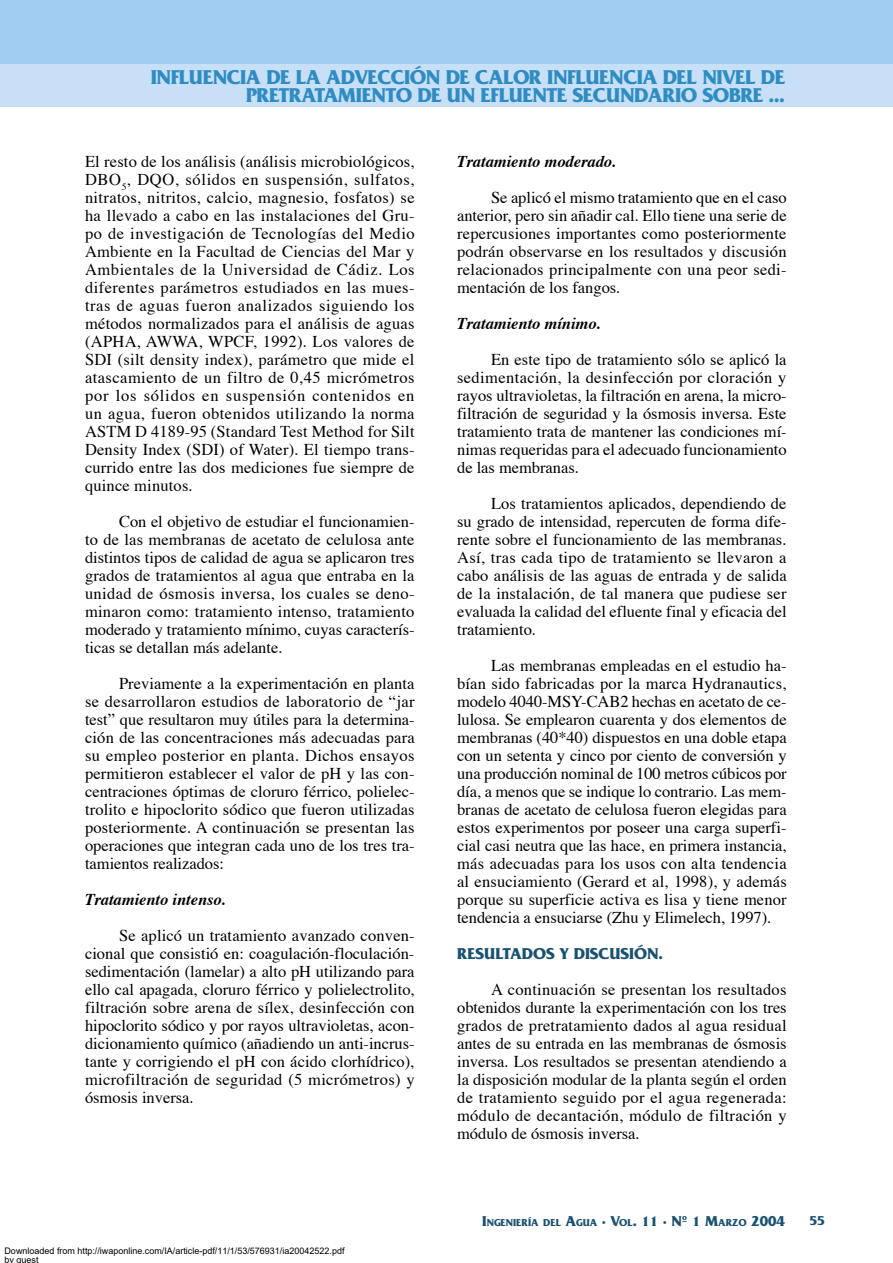
<style>
.page{position:relative;width:893px;height:1263px;background:#fff}
.page>*{position:absolute;margin:0;border:0;box-sizing:border-box;transform-origin:0 0}
.t1{font:700 21px/18px "Friz Quadrata";letter-spacing:-.025em;color:#2f8cc2;text-align:right}
.t2{font:16.5px/18px "Times";color:#000;text-align:justify}
.t3{font:italic 700 16.5px "Times";color:#000}
.t4{font:700 16.5px "Friz Quadrata";color:#195172}
.t5{font:700 13.5px "Friz Quadrata";color:#195172}
.t6{font:700 10.5px "Friz Quadrata";color:#195172}
.t7{font:9px/9px "Arial";color:#000}
.s1{font-size:15px}
</style>
<div class="page">
<div style="left:0;top:0;width:893px;height:106px;background:#c8e0f7"></div>
<div style="left:0;top:0;width:893px;height:64px;background:#a1cdf2"></div>
<p class="t1" style="left:151px;top:68px;width:636px">INFLUENCIA DE LA ADVECCIÓN DE CALOR INFLUENCIA DEL NIVEL DE<br>PRETRATAMIENTO DE UN EFLUENTE SECUNDARIO SOBRE ...</p>
<p class="t2" style="left:85px;top:153px;width:331px">El resto de los análisis (análisis microbiológicos, DBO<sub>5</sub>, DQO, sólidos en suspensión, sulfatos, nitratos, nitritos, calcio, magnesio, fosfatos) se ha llevado a cabo en las instalaciones del Gru&shy;po de investigación de Tecnologías del Medio Ambiente en la Facultad de Ciencias del Mar y Ambientales de la Universidad de Cádiz. Los diferentes parámetros estudiados en las mues&shy;tras de aguas fueron analizados siguiendo los métodos normalizados para el análisis de aguas (APHA, AWWA, WPCF, 1992). Los valores de SDI (silt density index), parámetro que mide el atascamiento de un filtro de 0,45 micrómetros por los sólidos en suspensión contenidos en un agua, fueron obtenidos utilizando la norma ASTM D 4189-95 (Standard Test Method for Silt Density Index (SDI) of Water). El tiempo trans&shy;currido entre las dos mediciones fue siempre de quince minutos.</p>
<p class="t2" style="left:85px;top:513px;width:331px;text-indent:34px">Con el objetivo de estudiar el funcionamien&shy;to de las membranas de acetato de celulosa ante distintos tipos de calidad de agua se aplicaron tres grados de tratamientos al agua que entraba en la unidad de ósmosis inversa, los cuales se deno&shy;minaron como: tratamiento intenso, tratamiento moderado y tratamiento mínimo, cuyas caracterís&shy;ticas se detallan más adelante.</p>
<p class="t2" style="left:85px;top:675px;width:331px;text-indent:34px">Previamente a la experimentación en planta se desarrollaron estudios de laboratorio de “jar test” que resultaron muy útiles para la determina&shy;ción de las concentraciones más adecuadas para su empleo posterior en planta. Dichos ensayos permitieron establecer el valor de pH y las con&shy;centraciones óptimas de cloruro férrico, polielec&shy;trolito e hipoclorito sódico que fueron utilizadas posteriormente. A continuación se presentan las operaciones que integran cada uno de los tres tra&shy;tamientos realizados:</p>
<p class="t3" style="left:85px;top:889px;width:142px">Tratamiento intenso.</p>
<p class="t2" style="left:85px;top:927px;width:331px;text-indent:34px">Se aplicó un tratamiento avanzado conven&shy;cional que consistió en: coagulación-floculación&shy;sedimentación (lamelar) a alto pH utilizando para ello cal apagada, cloruro férrico y polielectrolito, filtración sobre arena de sílex, desinfección con hipoclorito sódico y por rayos ultravioletas, acon&shy;dicionamiento químico (añadiendo un anti-incrus&shy;tante y corrigiendo el pH con ácido clorhídrico), microfiltración de seguridad (5 micrómetros) y ósmosis inversa.</p>
<p class="t7" style="left:4px;top:1247px;width:341px">Downloaded from http://iwaponline.com/IA/article-pdf/11/1/53/576931/ia20042522.pdf by guest</p>
<p class="t3" style="left:457px;top:151px;width:161px">Tratamiento moderado.</p>
<p class="t2" style="left:457px;top:189px;width:331px;text-indent:34px">Se aplicó el mismo tratamiento que en el caso anterior, pero sin añadir cal. Ello tiene una serie de repercusiones importantes como posteriormente podrán observarse en los resultados y discusión relacionados principalmente con una peor sedi&shy;mentación de los fangos.</p>
<p class="t3" style="left:457px;top:313px;width:145px">Tratamiento mínimo.</p>
<p class="t2" style="left:457px;top:351px;width:331px;text-indent:34px">En este tipo de tratamiento sólo se aplicó la sedimentación, la desinfección por cloración y rayos ultravioletas, la filtración en arena, la micro&shy;filtración de seguridad y la ósmosis inversa. Este tratamiento trata de mantener las condiciones mí&shy;nimas requeridas para el adecuado funcionamiento de las membranas.</p>
<p class="t2" style="left:457px;top:495px;width:331px;text-indent:34px">Los tratamientos aplicados, dependiendo de su grado de intensidad, repercuten de forma dife&shy;rente sobre el funcionamiento de las membranas.<br>Así, tras cada tipo de tratamiento se llevaron a cabo análisis de las aguas de entrada y de salida de la instalación, de tal manera que pudiese ser evaluada la calidad del efluente final y eficacia del tratamiento.</p>
<p class="t2" style="left:457px;top:657px;width:331px;text-indent:34px">Las membranas empleadas en el estudio ha&shy;bían sido fabricadas por la marca Hydranautics, modelo 4040-MSY-CAB2 hechas en acetato de ce&shy;lulosa. Se emplearon cuarenta y dos elementos de membranas (40*40) dispuestos en una doble etapa con un setenta y cinco por ciento de conversión y una producción nominal de 100 metros cúbicos por día, a menos que se indique lo contrario. Las mem&shy;branas de acetato de celulosa fueron elegidas para estos experimentos por poseer una carga superfi&shy;cial casi neutra que las hace, en primera instancia, más adecuadas para los usos con alta tendencia al ensuciamiento (Gerard et al, 1998), y además porque su superficie activa es lisa y tiene menor tendencia a ensuciarse (Zhu y Elimelech, 1997).</p>
<p class="t4" style="left:457px;top:944px;width:208px">RESULTADOS Y DISCUSIÓN.</p>
<p class="t2" style="left:457px;top:981px;width:331px;text-indent:34px">A continuación se presentan los resultados obtenidos durante la experimentación con los tres grados de pretratamiento dados al agua residual antes de su entrada en las membranas de ósmosis inversa. Los resultados se presentan atendiendo a la disposición modular de la planta según el orden de tratamiento seguido por el agua regenerada: módulo de decantación, módulo de filtración y módulo de ósmosis inversa.</p>
<p class="t6" style="left:482px;top:1216px;width:304px"><span class="s1">I</span>NGENIERÍA DEL <span class="s1">A</span>GUA <span class="s1">· V</span>OL<span class="s1">. 11 · Nº 1 M</span>ARZO <span class="s1">2004</span></p>
<p class="t5" style="left:809px;top:1213px;width:17px">55</p>
</div>
